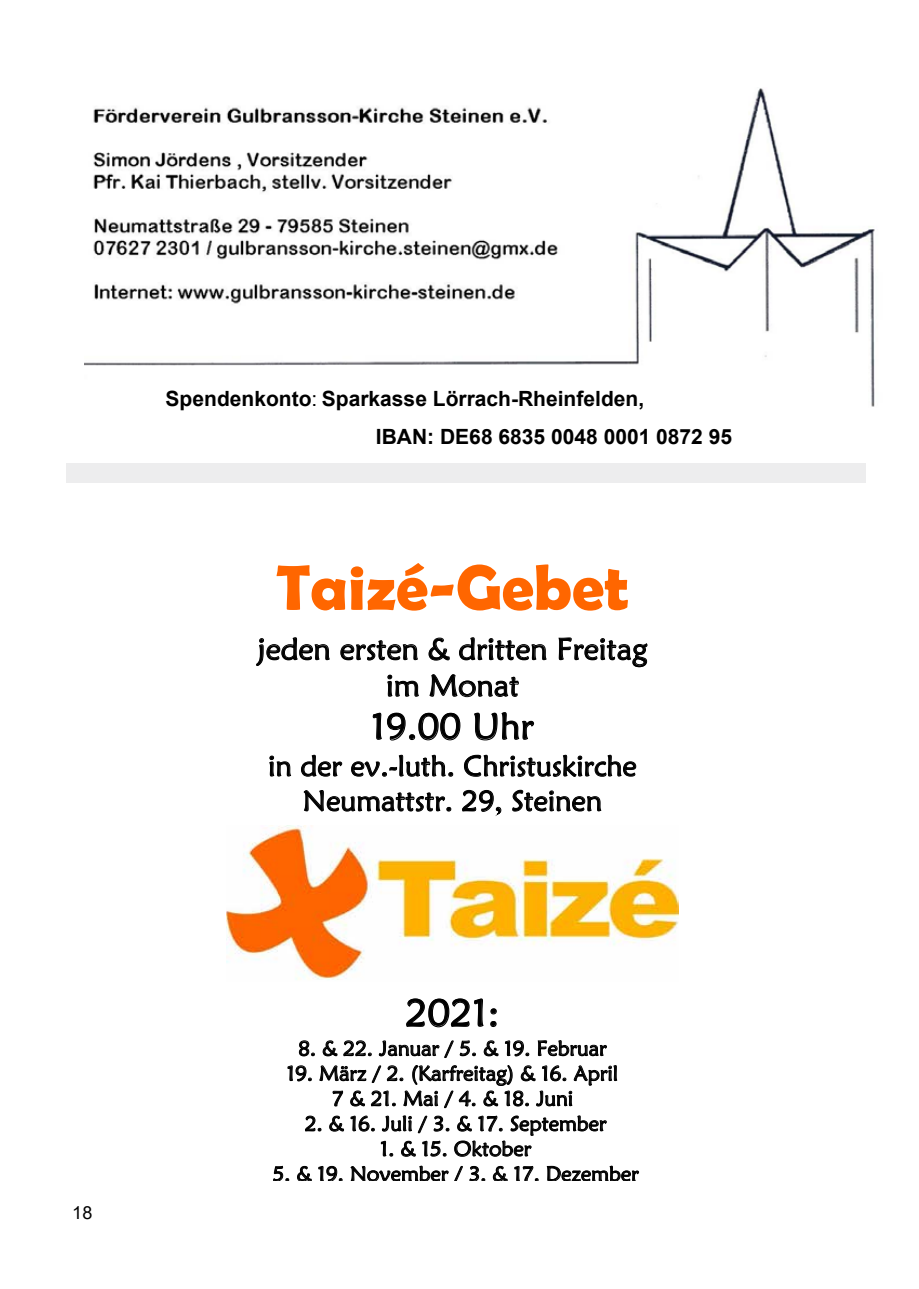
<style>
.page{position:relative;width:919px;height:1289px;background:#fff}
.page>*{position:absolute;margin:0;border:0;box-sizing:border-box;transform-origin:0 0}
.t1{font:700 64.5px "Berlin Sans FB Demi";color:#f60}
.t2{font:38.7px "Maiandra GD";color:#000}
.t3{font:37.05px "Maiandra GD";color:#000}
.t4{font:30.6px/36.6px "Maiandra GD";color:#000;text-align:center}
.t5{font:28.95px/34.8px "Maiandra GD";color:#000;text-align:center}
.t6{font:21px/25.2px "Maiandra GD";color:#000;text-align:center}
.t7{font:700 21px/38.1px "Arial";color:#000}
.t8{font:18px "Arial";color:#000}
.s1{font-weight:400}
</style>
<div class="page">
<img style="left:84px;top:88px;width:791px;height:319px">
<svg style="left:256px;top:637px;width:74px;height:29px"></svg>
<svg style="left:340px;top:640px;width:78px;height:21px"></svg>
<svg style="left:428px;top:637px;width:22px;height:24px"></svg>
<svg style="left:459px;top:637px;width:88px;height:23px"></svg>
<svg style="left:558px;top:637px;width:90px;height:30px"></svg>
<svg style="left:372px;top:674px;width:163px;height:67px"></svg>
<svg style="left:269px;top:755px;width:23px;height:22px"></svg>
<svg style="left:301px;top:754px;width:42px;height:23px"></svg>
<svg style="left:351px;top:754px;width:102px;height:23px"></svg>
<svg style="left:464px;top:754px;width:172px;height:23px"></svg>
<svg style="left:303px;top:790px;width:149px;height:22px"></svg>
<svg style="left:462px;top:789px;width:39px;height:27px"></svg>
<svg style="left:512px;top:789px;width:90px;height:23px"></svg>
<img style="left:226px;top:825px;width:452px;height:155px">
<svg style="left:273px;top:998px;width:366px;height:182px"></svg>
<div style="left:66px;top:463px;width:799px;height:20px;background:#ededee"></div>
<p class="t8" style="left:72px;top:1200px;width:22px">18</p>
<p class="t7" style="left:376px;top:379px;width:358px;text-indent:-210px">Spendenkonto<span class="s1">:</span> Sparkasse Lörrach-Rheinfelden,<br>IBAN: DE68 6835 0048 0001 0872 95</p>
<h1 class="t1" style="left:276px;top:550px;width:354px">Taizé-Gebet</h1>
<h3 class="t4" style="left:257px;top:630px;width:391px">jeden ersten &amp; dritten Freitag im Monat</h3>
<h3 class="t3" style="left:371px;top:703px;width:164px">19.00 Uhr</h3>
<h3 class="t5" style="left:268px;top:748px;width:370px">in der ev.-luth. Christuskirche<br>Neumattstr. 29, Steinen</h3>
<h2 class="t2" style="left:405px;top:988px;width:96px">2021:</h2>
<p class="t6" style="left:298px;top:1035px;width:310px">8. &amp; 22. Januar / 5. &amp; 19. Februar</p>
<p class="t6" style="left:287px;top:1060px;width:333px">19. März / 2. (Karfreitag) &amp; 16. April<br>7 &amp; 21. Mai / 4. &amp; 18. Juni</p>
<p class="t6" style="left:305px;top:1110px;width:303px">2. &amp; 16. Juli / 3. &amp; 17. September</p>
<p class="t6" style="left:380px;top:1135px;width:153px">1. &amp; 15. Oktober</p>
<p class="t6" style="left:272px;top:1160px;width:368px">5. &amp; 19. November / 3. &amp; 17. Dezember</p>
</div>
